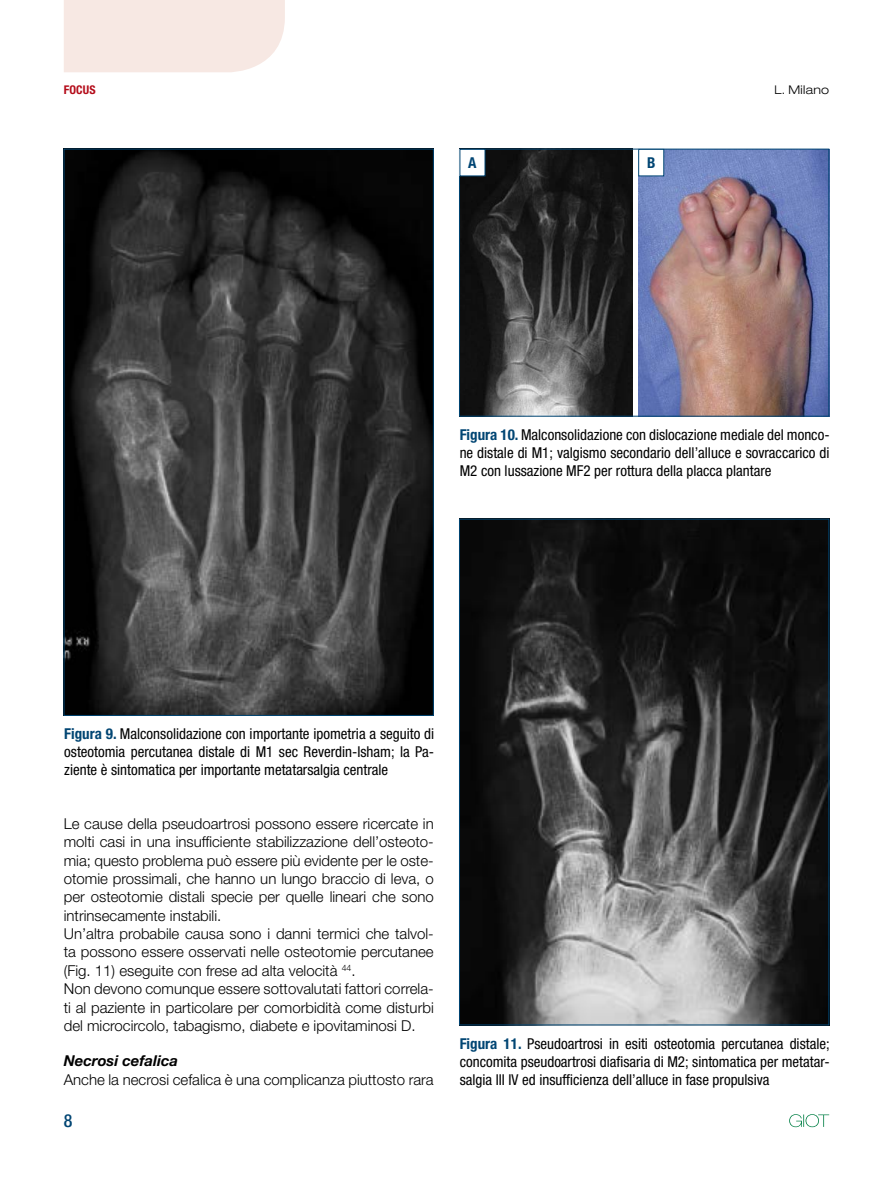
<style>
.page{position:relative;width:893px;height:1191px;background:#fff}
.page>*{position:absolute;margin:0;border:0;box-sizing:border-box;transform-origin:0 0}
.t1{font:500 condensed 18px "Helvetica Neue LT Std";color:#004573}
.t2{font:300 15px/18.3px "Helvetica Neue LT Std";color:#000}
.t3{font:condensed 15px/18px "Helvetica Neue LT Std";color:#000;text-align:justify}
.t4{font:italic 700 15px "Helvetica Neue LT Std";color:#000}
.t5{font:700 condensed 15px "Helvetica Neue LT Std";color:#004573}
.t6{font:300 expanded 12px "Helvetica Neue LT Std";letter-spacing:.025em;color:#000}
.t7{font:700 condensed 12px "Helvetica Neue LT Std";letter-spacing:.01em;color:#b40b19}
.s1{font-weight:700;color:#004573}
</style>
<div class="page">
<div style="left:64px;top:0;width:221px;height:72px;background:#f7e8e3"></div>
<svg style="left:789px;top:1114px;width:40px;height:13px"></svg>
<img style="left:66px;top:151px;width:366px;height:562px">
<img style="left:460px;top:151px;width:172px;height:266px">
<img style="left:638px;top:151px;width:189px;height:263px">
<div style="left:459px;top:149px;width:370px;height:267px;border:1px solid #004573"></div>
<img style="left:461px;top:521px;width:366px;height:502px">
<div style="left:460px;top:149px;width:25px;height:27px;background:#fff"></div>
<div style="left:639px;top:149px;width:25px;height:27px;background:#fff"></div>
<div style="left:638px;top:149px;width:26px;height:27px;border:1px solid #004573"></div>
<p class="t7" style="left:64px;top:82px;width:33px">FOCUS</p>
<p class="t6" style="left:774px;top:82px;width:56px">L. Milano</p>
<p class="t5" style="left:468px;top:154px;width:10px">A</p>
<p class="t5" style="left:647px;top:154px;width:10px">B</p>
<p class="t3" style="left:460px;top:425px;width:371px"><span class="s1">Figura 10.</span> Malconsolidazione con dislocazione mediale del monco&shy;ne distale di M1; valgismo secondario dell’alluce e sovraccarico di M2 con lussazione MF2 per rottura della placca plantare</p>
<p class="t3" style="left:64px;top:724px;width:371px"><span class="s1">Figura 9.</span> Malconsolidazione con importante ipometria a seguito di osteotomia percutanea distale di M1 sec Reverdin-Isham; la Pa&shy;ziente è sintomatica per importante metatarsalgia centrale</p>
<p class="t2" style="left:64px;top:814px;width:371px">Le cause della pseudoartrosi possono essere ricercate in molti casi in una insufficiente stabilizzazione dell’osteoto&shy;mia; questo problema può essere più evidente per le oste&shy;otomie prossimali, che hanno un lungo braccio di leva, o per osteotomie distali specie per quelle lineari che sono intrinsecamente instabili.<br>Un’altra probabile causa sono i danni termici che talvol&shy;ta possono essere osservati nelle osteotomie percutanee (Fig. 11) eseguite con frese ad alta velocità <sup>44</sup>.<br>Non devono comunque essere sottovalutati fattori correla&shy;ti al paziente in particolare per comorbidità come disturbi del microcircolo, tabagismo, diabete e ipovitaminosi D.</p>
<p class="t4" style="left:64px;top:1051px;width:116px">Necrosi cefalica</p>
<p class="t2" style="left:64px;top:1069px;width:371px">Anche la necrosi cefalica è una complicanza piuttosto rara</p>
<p class="t1" style="left:64px;top:1110px;width:10px">8</p>
<p class="t3" style="left:460px;top:1034px;width:371px"><span class="s1">Figura 11.</span> Pseudoartrosi in esiti osteotomia percutanea distale; concomita pseudoartrosi diafisaria di M2; sintomatica per metatar&shy;salgia III IV ed insufficienza dell’alluce in fase propulsiva</p>
</div>
